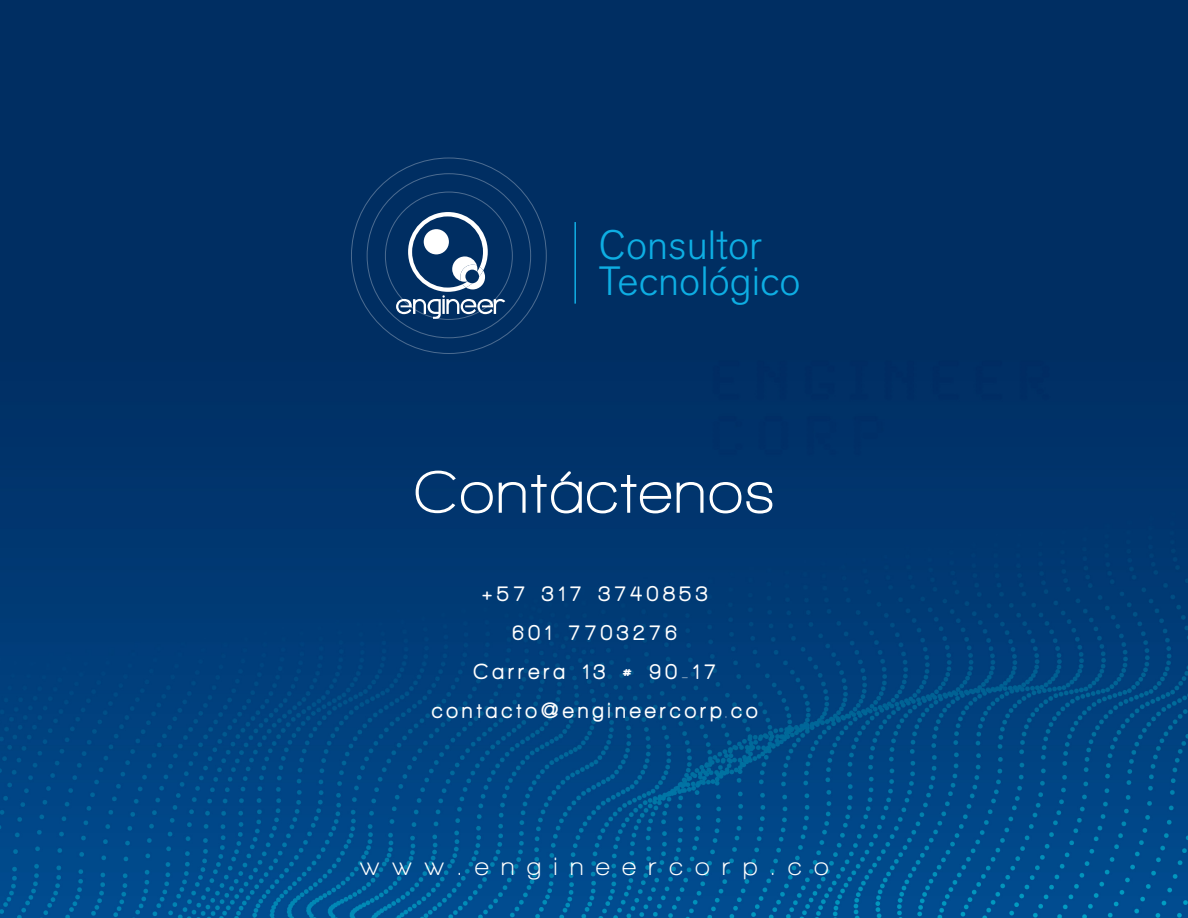
<style>
.page{position:relative;width:1188px;height:918px;background:#fff}
.page>*{position:absolute;margin:0;border:0;box-sizing:border-box;transform-origin:0 0}
.t1{font:700 61.5px "Walkway";letter-spacing:.04em;color:#fff}
.t2{font:40.5px "Akzidenz Grotesk BQ Light Os F";color:#0eaee3}
.t3{font:700 25.5px "Walkway";letter-spacing:.5em;color:#fff}
.t4{font:22.5px "Walkway Rounded";letter-spacing:.2em;color:#fff}
</style>
<div class="page">
<img style="left:0;top:360px;width:1188px;height:558px">
<div style="left:0;top:0;width:1188px;height:360px;background:#002e62"></div>
<hr style="left:574px;top:222px;width:2px;height:82px;background:#11aee4">
<svg style="left:396px;top:212px;width:109px;height:107px"></svg>
<p class="t2" style="left:599px;top:222px;width:164px">Consultor</p>
<p class="t2" style="left:599px;top:258px;width:203px">Tecnológico</p>
<p class="t1" style="left:413px;top:459px;width:363px">Contáctenos</p>
<p class="t4" style="left:481px;top:581px;width:227px">+57 317 3740853</p>
<p class="t4" style="left:512px;top:620px;width:166px">601 7703276</p>
<p class="t4" style="left:473px;top:659px;width:244px">Carrera 13 # 90-17</p>
<p class="t4" style="left:431px;top:698px;width:327px">contacto@engineercorp.co</p>
<p class="t3" style="left:360px;top:852px;width:470px">www.engineercorp.co</p>
</div>
